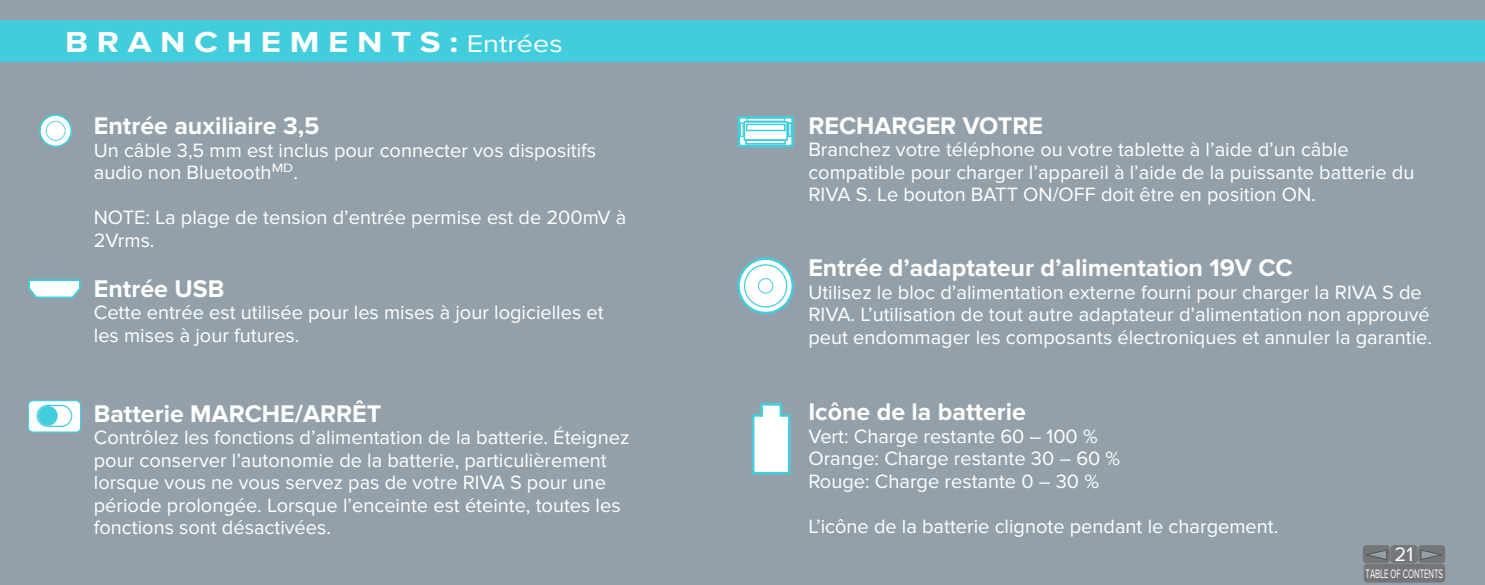
<style>
.page{position:relative;width:1485px;height:585px;background:#94a0a9}
.page>*{position:absolute;margin:0;border:0;box-sizing:border-box;transform-origin:0 0}
.t1{font:700 30px "Proxima Nova";letter-spacing:.25em;color:#fff;scale:1.16 1}
.t2{font:700 25px "Proxima Nova";color:#fff}
.t3{font:20.25px "Proxima Nova";color:#fff}
.t4{font:20px/22.5px "Proxima Nova";color:#fff}
.t5{font:12.75px "Proxima Nova";color:#fff;scale:.61 1}
.s1{font-weight:400;font-size:25px}
</style>
<div class="page">
<svg style="left:28px;top:279px;width:53px;height:20px"></svg>
<svg style="left:738px;top:116px;width:56px;height:31px"></svg>
<svg style="left:752px;top:403px;width:39px;height:72px;background:#d2edf0"></svg>
<svg style="left:739px;top:259px;width:54px;height:54px;background:#e8f9fa"></svg>
<div style="left:737px;top:258px;width:57px;height:56px;border:2px solid #42cddd;border-radius:50%"></div>
<div style="left:744px;top:264px;width:43px;height:44px;border:1px solid #42cddd;border-radius:50%"></div>
<div style="left:758px;top:278px;width:15px;height:15px;border:1px solid #42cddd;border-radius:50%"></div>
<div style="left:0;top:20px;width:1485px;height:42px;background:#42cddd"></div>
<div style="left:28px;top:401px;width:53px;height:31px;background:#fff;border-radius:5px"></div>
<div style="left:28px;top:400px;width:53px;height:33px;border:1px solid #42cddd;border-radius:5px"></div>
<div style="left:37px;top:405px;width:35px;height:22px;border:1px solid #42cddd;border-radius:10px"></div>
<div style="left:38px;top:406px;width:20px;height:20px;background:#42cddd;border-radius:50%"></div>
<div style="left:1363px;top:545px;width:27px;height:18px;background:#757679;border-radius:4px"></div>
<div style="left:1390px;top:545px;width:28px;height:18px;background:#757679;border-radius:4px"></div>
<div style="left:1418px;top:545px;width:27px;height:18px;background:#757679;border-radius:4px"></div>
<svg style="left:1366px;top:550px;width:21px;height:10px"></svg>
<svg style="left:1421px;top:550px;width:21px;height:10px"></svg>
<div style="left:1364px;top:564px;width:81px;height:19px;background:#757679;border-radius:4px"></div>
<div style="left:744px;top:121px;width:44px;height:20px;border:1px solid #42cddd"></div>
<div style="left:746px;top:124px;width:40px;height:7px;border:1px solid #42cddd"></div>
<div style="left:746px;top:118px;width:39px;height:4px;border:1px solid #42cddd"></div>
<div style="left:745px;top:140px;width:41px;height:4px;border:1px solid #42cddd"></div>
<div style="left:788px;top:122px;width:4px;height:15px;border:1px solid #42cddd"></div>
<div style="left:740px;top:122px;width:4px;height:15px;border:1px solid #42cddd"></div>
<svg style="left:39px;top:114px;width:33px;height:33px"></svg>
<h1 class="t1" style="left:65px;top:25px;width:430px">BRANCHEMENTS:<span class="s1">Entrées</span></h1>
<p class="t2" style="left:94px;top:111px;width:227px">Entrée auxiliaire 3,5</p>
<p class="t4" style="left:94px;top:139px;width:504px">Un câble 3,5 mm est inclus pour connecter vos dispositifs audio non Bluetooth<sup>MD</sup>.</p>
<p class="t4" style="left:94px;top:207px;width:534px">NOTE: La plage de tension d’entrée permise est de 200mV à<br>2Vrms.</p>
<p class="t2" style="left:94px;top:274px;width:132px">Entrée USB</p>
<p class="t4" style="left:94px;top:302px;width:511px">Cette entrée est utilisée pour les mises à jour logicielles et les mises à jour futures.</p>
<p class="t2" style="left:94px;top:399px;width:289px">Batterie MARCHE/ARRÊT</p>
<p class="t4" style="left:94px;top:426px;width:537px">Contrôlez les fonctions d’alimentation de la batterie. Éteignez pour conserver l’autonomie de la batterie, particulièrement lorsque vous ne vous servez pas de votre RIVA S pour une période prolongée. Lorsque l’enceinte est éteinte, toutes les fonctions sont désactivées.</p>
<p class="t2" style="left:808px;top:111px;width:236px">RECHARGER VOTRE</p>
<p class="t4" style="left:808px;top:139px;width:608px">Branchez votre téléphone ou votre tablette à l’aide d’un câble compatible pour charger l’appareil à l’aide de la puissante batterie du<br>RIVA S. Le bouton BATT ON/OFF doit être en position ON.</p>
<p class="t2" style="left:808px;top:254px;width:486px">Entrée d’adaptateur d’alimentation 19V CC</p>
<p class="t4" style="left:808px;top:281px;width:625px">Utilisez le bloc d’alimentation externe fourni pour charger la RIVA S de<br>RIVA. L’utilisation de tout autre adaptateur d’alimentation non approuvé peut endommager les composants électroniques et annuler la garantie.</p>
<p class="t2" style="left:808px;top:397px;width:219px">Icône de la batterie</p>
<p class="t4" style="left:808px;top:425px;width:313px">Vert: Charge restante 60 – 100 %<br>Orange: Charge restante 30 – 60 %<br>Rouge: Charge restante 0 – 30 %</p>
<p class="t4" style="left:808px;top:515px;width:471px">L’icône de la batterie clignote pendant le chargement.</p>
<p class="t3" style="left:1395px;top:542px;width:20px">21</p>
<p class="t5" style="left:1366px;top:566px;width:129px">TABLE OF CONTENTS</p>
</div>
